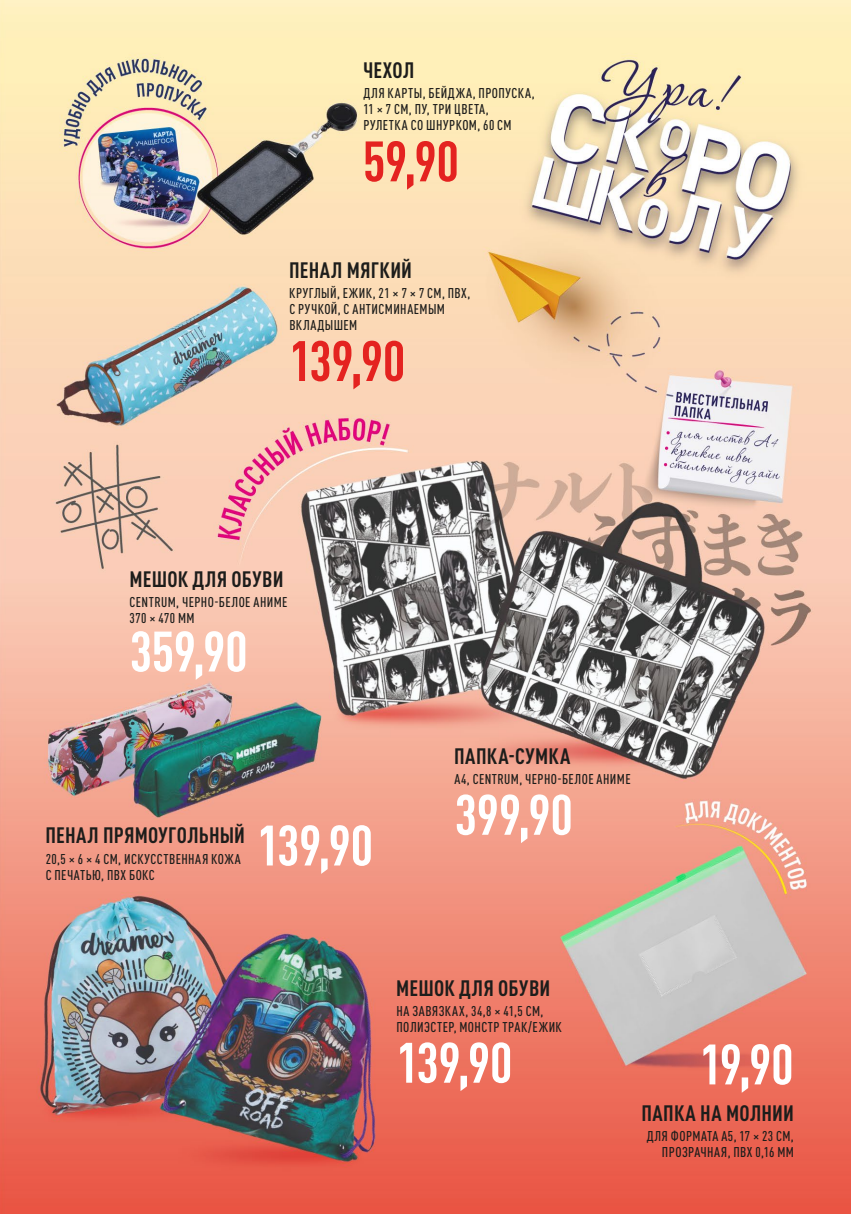
<style>
.page{position:relative;width:851px;height:1214px;background:#fff}
.page>*{position:absolute;margin:0;border:0;box-sizing:border-box;transform-origin:0 0}
.t1{font:700 condensed 56px "DIN Pro";letter-spacing:-.005em;color:#fff}
.t2{font:700 condensed 56px "DIN Pro";letter-spacing:-.005em;color:#e42320}
.t3{font:700 condensed 22px "DIN Pro";letter-spacing:.01em;color:#1d1d1b}
.t4{font:500 condensed 14px/16px "DIN Pro";letter-spacing:.03em;color:#1d1d1b}
</style>
<div class="page">
<img style="left:0;top:0;width:850px;height:1213px">
<h2 class="t3" style="left:363px;top:54px;width:53px">ЧЕХОЛ</h2>
<p class="t4" style="left:363px;top:84px;width:173px">ДЛЯ КАРТЫ, БЕЙДЖА, ПРОПУСКА,<br>11 × 7 СМ, ПУ, ТРИ ЦВЕТА,<br>РУЛЕТКА СО ШНУРКОМ, 60 СМ</p>
<h1 class="t2" style="left:363px;top:119px;width:97px">59,90</h1>
<h2 class="t3" style="left:289px;top:253px;width:124px">ПЕНАЛ МЯГКИЙ</h2>
<p class="t4" style="left:289px;top:284px;width:182px">КРУГЛЫЙ, ЕЖИК, 21 × 7 × 7 СМ, ПВХ,<br>С РУЧКОЙ, С АНТИСМИНАЕМЫМ<br>ВКЛАДЫШЕМ</p>
<h1 class="t2" style="left:289px;top:319px;width:118px">139,90</h1>
<h2 class="t3" style="left:129px;top:562px;width:155px">МЕШОК ДЛЯ ОБУВИ</h2>
<p class="t4" style="left:129px;top:592px;width:159px">CENTRUM, ЧЕРНО-БЕЛОЕ АНИМЕ<br>370 × 470 ММ</p>
<h1 class="t1" style="left:129px;top:609px;width:120px">359,90</h1>
<h2 class="t3" style="left:45px;top:819px;width:201px">ПЕНАЛ ПРЯМОУГОЛЬНЫЙ</h2>
<p class="t4" style="left:46px;top:849px;width:197px">20,5 × 6 × 4 СМ, ИСКУССТВЕННАЯ КОЖА<br>С ПЕЧАТЬЮ, ПВХ БОКС</p>
<h1 class="t1" style="left:257px;top:803px;width:118px">139,90</h1>
<h2 class="t3" style="left:454px;top:739px;width:118px">ПАПКА-СУМКА</h2>
<p class="t4" style="left:454px;top:769px;width:178px">А4, CENTRUM, ЧЕРНО-БЕЛОЕ АНИМЕ</p>
<h1 class="t1" style="left:454px;top:772px;width:120px">399,90</h1>
<h2 class="t3" style="left:396px;top:971px;width:155px">МЕШОК ДЛЯ ОБУВИ</h2>
<p class="t4" style="left:396px;top:1001px;width:167px">НА ЗАВЯЗКАХ, 34,8 × 41,5 СМ,<br>ПОЛИЭСТЕР, МОНСТР ТРАК/ЕЖИК</p>
<h1 class="t1" style="left:396px;top:1020px;width:118px">139,90</h1>
<h1 class="t1" style="left:699px;top:1022px;width:96px">19,90</h1>
<h2 class="t3" style="left:641px;top:1096px;width:154px">ПАПКА НА МОЛНИИ</h2>
<p class="t4" style="left:646px;top:1126px;width:149px;text-align:right">ДЛЯ ФОРМАТА А5, 17 × 23 СМ,<br>ПРОЗРАЧНАЯ, ПВХ 0,16 ММ</p>
</div>
